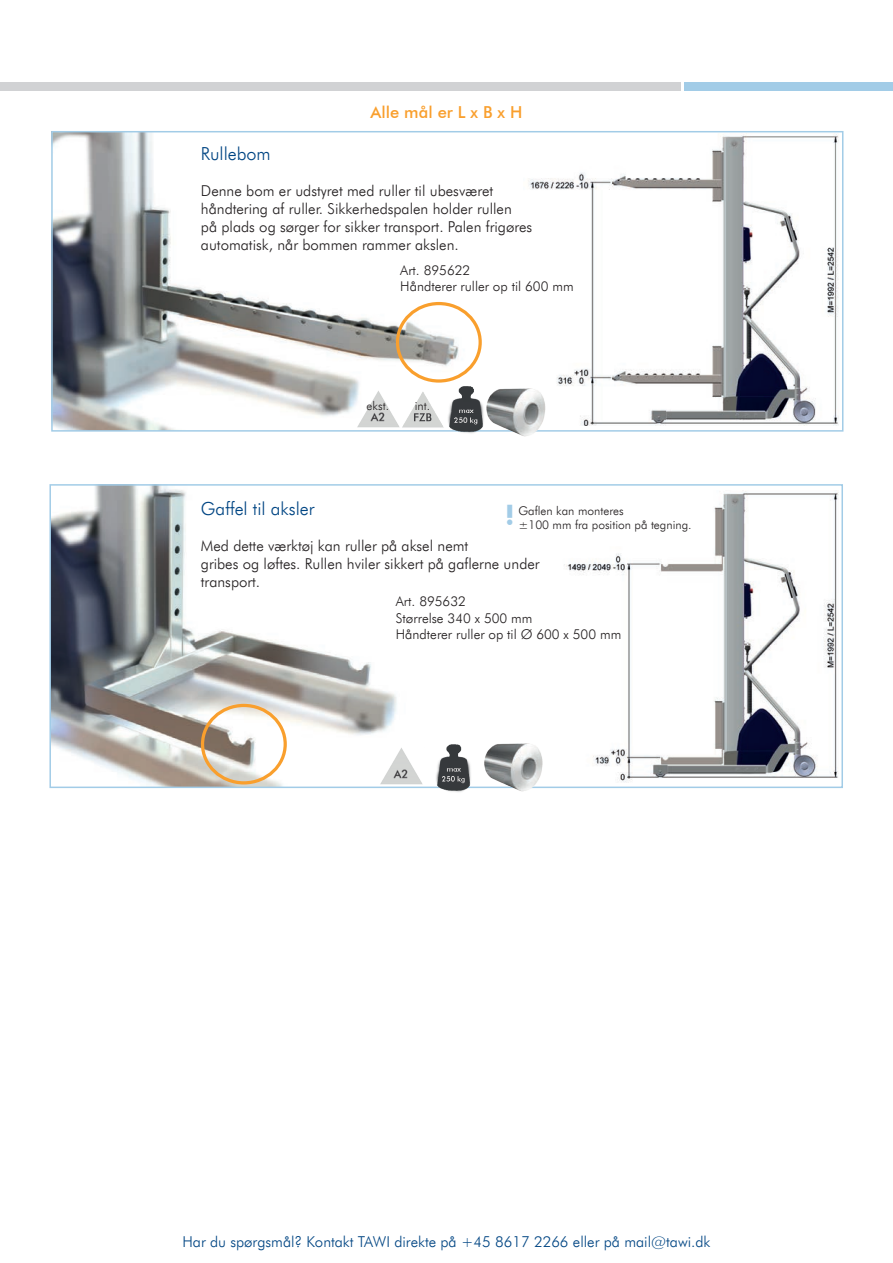
<style>
.page{position:relative;width:893px;height:1263px;background:#fff}
.page>*{position:absolute;margin:0;border:0;box-sizing:border-box;transform-origin:0 0}
.t1{font:300 18px "Futura BT";color:#004583}
.t2{font:500 16.5px "Futura BT";color:#f99f2d}
.t3{font:300 15px/18px "Futura BT";color:#231f20}
.t4{font:300 15px "Futura BT";color:#004583}
.t5{font:300 13.5px/16.2px "Futura BT";color:#231f20}
.t6{font:300 12px "Futura BT";color:#231f20}
</style>
<div class="page">
<img style="left:54px;top:134px;width:428px;height:295px">
<div style="left:51px;top:131px;width:792px;height:301px;border:2px solid #a2cce7"></div>
<img style="left:528px;top:134px;width:311px;height:292px">
<img style="left:52px;top:487px;width:345px;height:298px">
<div style="left:49px;top:484px;width:794px;height:304px;border:2px solid #a2cce7"></div>
<div style="left:684px;top:83px;width:209px;height:8px;background:#a2cce7"></div>
<div style="left:0;top:83px;width:681px;height:8px;background:#d1d2d4"></div>
<img style="left:485px;top:382px;width:82px;height:55px">
<div style="left:201px;top:704px;width:86px;height:80px;border:3px solid #f99f2d;border-radius:50%"></div>
<img style="left:472px;top:743px;width:93px;height:49px">
<img style="left:405px;top:386px;width:40px;height:46px">
<img style="left:352px;top:385px;width:53px;height:47px">
<img style="left:375px;top:742px;width:49px;height:46px">
<img style="left:445px;top:378px;width:40px;height:55px">
<img style="left:424px;top:744px;width:48px;height:48px">
<img style="left:554px;top:491px;width:284px;height:292px">
<div style="left:396px;top:302px;width:86px;height:81px;border:3px solid #f99f2d;border-radius:50%"></div>
<p class="t2" style="left:371px;top:103px;width:153px">Alle mål er L x B x H</p>
<p class="t1" style="left:201px;top:142px;width:71px">Rullebom</p>
<p class="t3" style="left:201px;top:181px;width:333px">Denne bom er udstyret med ruller til ubesværet håndtering af ruller. Sikkerhedspalen holder rullen<br>på plads og sørger for sikker transport. Palen frigøres automatisk, når bommen rammer akslen.</p>
<p class="t5" style="left:400px;top:262px;width:175px">Art. 895622<br>Håndterer ruller op til 600 mm</p>
<p class="t6" style="left:367px;top:398px;width:24px">ekst.</p>
<p class="t6" style="left:415px;top:398px;width:17px">int.</p>
<p class="t1" style="left:201px;top:498px;width:115px">Gaffel til aksler</p>
<p class="t3" style="left:201px;top:537px;width:340px">Med dette værktøj kan ruller på aksel nemt<br>gribes og løftes. Rullen hviler sikkert på gaflerne under transport.</p>
<p class="t6" style="left:518px;top:503px;width:107px">Gaflen kan monteres</p>
<p class="t6" style="left:518px;top:518px;width:174px">±100 mm fra position på tegning.</p>
<p class="t5" style="left:396px;top:593px;width:227px">Art. 895632<br>Størrelse 340 x 500 mm<br>Håndterer ruller op til Ø 600 x 500 mm</p>
<p class="t4" style="left:182px;top:1233px;width:530px">Har du spørgsmål? Kontakt TAWI direkte på +45 8617 2266 eller på mail@tawi.dk</p>
</div>
